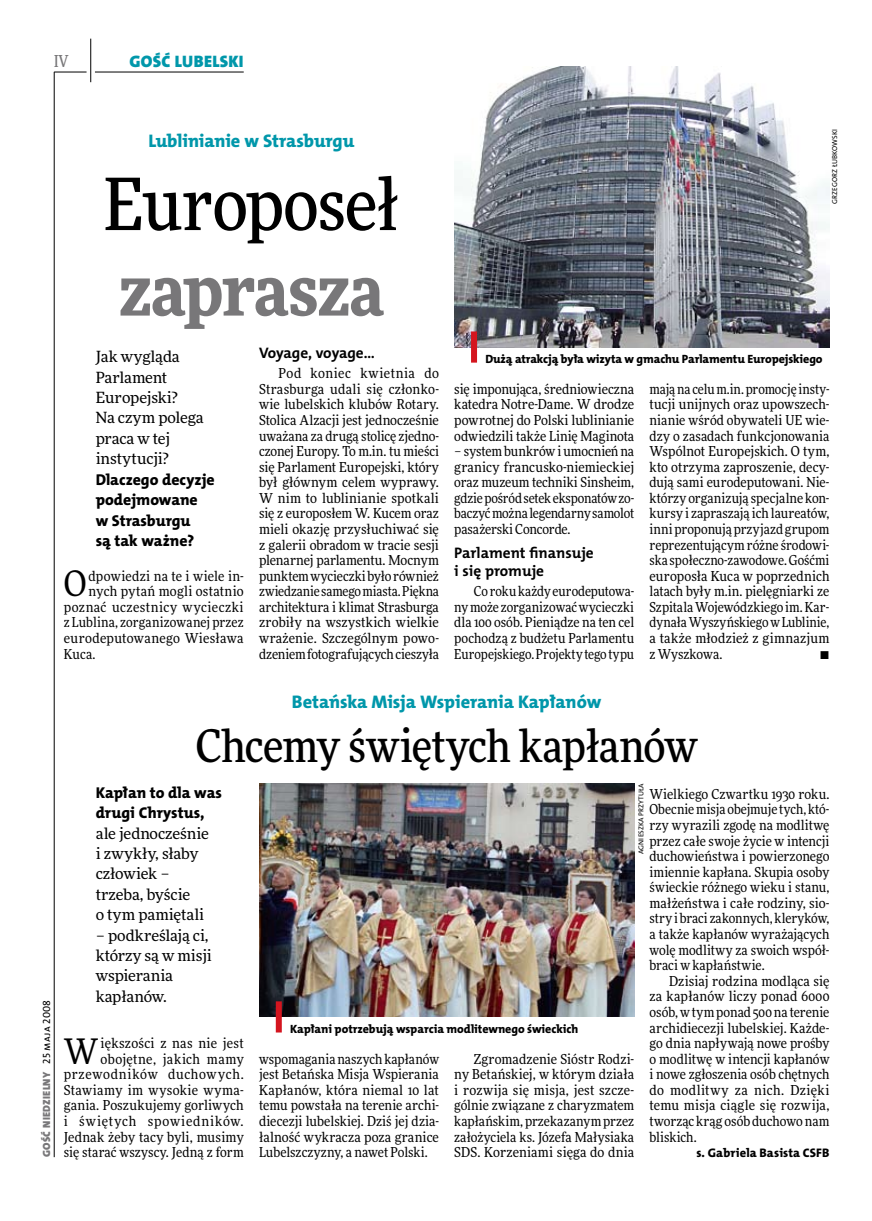
<style>
.page{position:relative;width:872px;height:1221px;background:#fff}
.page>*{position:absolute;margin:0;border:0;box-sizing:border-box;transform-origin:0 0}
.t1{font:500 72px "Freeday Narrow";letter-spacing:-.015em;color:#000}
.t2{font:900 72px "Freeday Narrow";letter-spacing:-.01em;color:#787779}
.t3{font:500 45px "Freeday Narrow";letter-spacing:-.015em;color:#000}
.t4{font:35.25px "Freeday Narrow News";color:#000}
.t5{font:18.3px "The Mix HP8 Ex Bld";color:#0097aa}
.t6{font:16.65px "The Mix HP9 Blk";letter-spacing:.02em;color:#0097aa}
.t7{font:500 16.5px "Freeday Narrow";color:#787779;scale:.9 1}
.t8{font:15.75px/20.4px "The Mix HP8 Ex Bld";color:#000}
.t9{font:15.45px/20.4px "Freeday News";letter-spacing:-.01em;color:#000}
.t10{font:15.3px/17.7px "The Mix HP7 Bld";letter-spacing:-.02em;color:#000}
.t11{font:13.8px/15.6px "Freeday Narrow News";letter-spacing:.01em;color:#000;text-align:justify}
.t12{font:13.8px "Freeday Narrow News";letter-spacing:.035em;color:#000}
.t13{font:12.45px "The Mix HP8 Ex Bld";letter-spacing:.01em;color:#000}
.t14{font:12px "The Mix HP8 Ex Bld";letter-spacing:-.005em;color:#000}
.t15{font:10.5px "The Mix HP9 Blk";letter-spacing:.025em;color:#787779}
.t16{font:7.2px "The Mix HP5 Plain";letter-spacing:.015em;color:#000}
.s1{font-family:"The Mix HP5 Plain";color:#000}
</style>
<div class="page">
<hr style="left:54px;top:72px;width:1px;height:1085px;background:#000">
<hr style="left:90px;top:39px;width:1px;height:43px;background:#000">
<hr style="left:54px;top:72px;width:33px;height:1px;background:#000">
<hr style="left:95px;top:72px;width:149px;height:1px;background:#000">
<img style="left:259px;top:783px;width:375px;height:233px">
<div style="left:276px;top:1001px;width:6px;height:31px;background:#d4151f"></div>
<img style="left:454px;top:67px;width:375px;height:280px">
<div style="left:471px;top:331px;width:6px;height:31px;background:#d4151f"></div>
<p class="t7" style="left:54px;top:50px;width:17px">IV</p>
<p class="t6" style="left:129px;top:50px;width:116px">GOŚĆ LUBELSKI</p>
<h3 class="t5" style="left:148px;top:129px;width:207px">Lublinianie w Strasburgu</h3>
<h1 class="t1" style="left:104px;top:159px;width:297px">Europoseł</h1>
<h1 class="t2" style="left:119px;top:242px;width:267px">zaprasza</h1>
<p class="t9" style="left:96px;top:346px;width:110px">Jak wygląda<br>Parlament<br>Europejski?<br>Na czym polega praca w tej instytucji?</p>
<p class="t8" style="left:96px;top:469px;width:120px">Dlaczego decyzje podejmowane<br>w Strasburgu<br>są tak ważne?</p>
<h3 class="t4" style="left:64px;top:562px;width:24px">O</h3>
<p class="t11" style="left:89px;top:568px;width:157px">dpowiedzi na te i wiele in-</p>
<p class="t11" style="left:89px;top:583px;width:157px">nych pytań mogli ostatnio</p>
<p class="t12" style="left:64px;top:598px;width:181px">poznać uczestnicy wycieczki</p>
<p class="t11" style="left:64px;top:614px;width:181px">z Lublina, zorganizowanej przez</p>
<p class="t11" style="left:64px;top:630px;width:181px">eurodeputowanego Wiesława</p>
<p class="t11" style="left:64px;top:645px;width:33px">Kuca.</p>
<p class="t10" style="left:259px;top:344px;width:117px">Voyage, voyage...</p>
<p class="t11" style="left:259px;top:365px;width:181px;text-indent:20px">Pod koniec kwietnia do Strasburga udali się członko&shy;wie lubelskich klubów Rotary.<br>Stolica Alzacji jest jednocześnie uważana za drugą stolicę zjedno&shy;czonej Europy. To m.in. tu mieści się Parlament Europejski, który był głównym celem wyprawy.<br>W nim to lublinianie spotkali się z europosłem W. Kucem oraz mieli okazję przysłuchiwać się z galerii obradom w tracie sesji plenarnej parlamentu. Mocnym punktem wycieczki było również zwiedzanie samego miasta. Piękna architektura i klimat Strasburga zrobiły na wszystkich wielkie wrażenie. Szczególnym powo&shy;dzeniem fotografujących cieszyła</p>
<p class="t16" style="left:830px;top:204px;width:77px;rotate:-90deg">grzegorz łubkowski</p>
<p class="t14" style="left:485px;top:351px;width:339px">Dużą atrakcją była wizyta w gmachu Parlamentu Europejskiego</p>
<p class="t11" style="left:454px;top:381px;width:181px">się imponująca, średniowieczna katedra Notre-Dame. W drodze powrotnej do Polski lublinianie odwiedzili także Linię Maginota</p>
<p class="t11" style="left:454px;top:443px;width:181px">– system bunkrów i umocnień na granicy francusko-niemieckiej oraz muzeum techniki Sinsheim, gdzie pośród setek eksponatów zo&shy;baczyć można legendarny samolot pasażerski Concorde.</p>
<p class="t10" style="left:454px;top:544px;width:141px">Parlament finansuje i się promuje</p>
<p class="t11" style="left:454px;top:583px;width:181px;text-indent:20px">Co roku każdy eurodeputowa&shy;ny może zorganizować wycieczki dla 100 osób. Pieniądze na ten cel pochodzą z budżetu Parlamentu Europejskiego. Projekty tego typu</p>
<p class="t11" style="left:649px;top:381px;width:181px">mają na celu m.in. promocję insty&shy;tucji unijnych oraz upowszech&shy;nianie wśród obywateli UE wie&shy;dzy o zasadach funkcjonowania Wspólnot Europejskich. O tym, kto otrzyma zaproszenie, decy&shy;dują sami eurodeputowani. Nie&shy;którzy organizują specjalne kon&shy;kursy i zapraszają ich laureatów, inni proponują przyjazd grupom reprezentującym różne środowi&shy;ska społeczno-zawodowe. Gośćmi europosła Kuca w poprzednich latach były m.in. pielęgniarki ze Szpitala Wojewódzkiego im. Kar&shy;dynała Wyszyńskiego wLublinie, a także młodzież z gimnazjum z Wyszkowa.</p>
<p class="t11" style="left:819px;top:645px;width:11px">•</p>
<p class="t15" style="left:40px;top:1156px;width:159px;rotate:-90deg">GOŚĆ NIEDZIELNY <span class="s1">25 maja 2008</span></p>
<h3 class="t5" style="left:292px;top:689px;width:311px">Betańska Misja Wspierania Kapłanów</h3>
<h2 class="t3" style="left:196px;top:718px;width:503px">Chcemy świętych kapłanów</h2>
<p class="t8" style="left:96px;top:782px;width:128px">Kapłan to dla was drugi Chrystus,</p>
<p class="t9" style="left:96px;top:822px;width:115px">ale jednocześnie i zwykły, słaby człowiek – trzeba, byście<br>o tym pamiętali</p>
<p class="t9" style="left:96px;top:924px;width:117px">– podkreślają ci, którzy są w misji wspierania kapłanów.</p>
<h3 class="t4" style="left:64px;top:1029px;width:36px">W</h3>
<p class="t16" style="left:636px;top:854px;width:73px;rotate:-90deg">Agnieszka Przytuła</p>
<p class="t11" style="left:649px;top:786px;width:181px">Wielkiego Czwartku 1930 roku.<br>Obecnie misja obejmuje tych, któ&shy;rzy wyrazili zgodę na modlitwę przez całe swoje życie w intencji duchowieństwa i powierzonego imiennie kapłana. Skupia osoby świeckie różnego wieku i stanu, małżeństwa i całe rodziny, sio&shy;stry i braci zakonnych, kleryków, a także kapłanów wyrażających wolę modlitwy za swoich współ&shy;braci w kapłaństwie.</p>
<p class="t11" style="left:649px;top:972px;width:181px;text-indent:20px">Dzisiaj rodzina modląca się za kapłanów liczy ponad 6000 osób, w tym ponad 500 na terenie archidiecezji lubelskiej. Każde&shy;go dnia napływają nowe prośby o modlitwę w intencji kapłanów i nowe zgłoszenia osób chętnych do modlitwy za nich. Dzięki temu misja ciągle się rozwija, tworząc krąg osób duchowo nam bliskich.</p>
<p class="t13" style="left:696px;top:1144px;width:135px">s. Gabriela Basista CSFB</p>
<p class="t14" style="left:290px;top:1020px;width:290px">Kapłani potrzebują wsparcia modlitewnego świeckich</p>
<p class="t11" style="left:64px;top:1035px;width:181px;text-align:right">iększości z nas nie jest obojętne, jakich mamy przewodników duchowych.<br>Stawiamy im wysokie wyma&shy;gania. Poszukujemy gorliwych i świętych spowiedników.<br>Jednak żeby tacy byli, musimy się starać wszyscy. Jedną z form</p>
<p class="t11" style="left:259px;top:1050px;width:181px">wspomagania naszych kapłanów jest Betańska Misja Wspierania Kapłanów, która niemal 10 lat temu powstała na terenie archi&shy;diecezji lubelskiej. Dziś jej dzia&shy;łalność wykracza poza granice Lubelszczyzny, a nawet Polski.</p>
<p class="t11" style="left:454px;top:1050px;width:181px;text-indent:20px">Zgromadzenie Sióstr Rodzi&shy;ny Betańskiej, w którym działa i rozwija się misja, jest szcze&shy;gólnie związane z charyzmatem kapłańskim, przekazanym przez założyciela ks. Józefa Małysiaka SDS. Korzeniami sięga do dnia</p>
</div>
